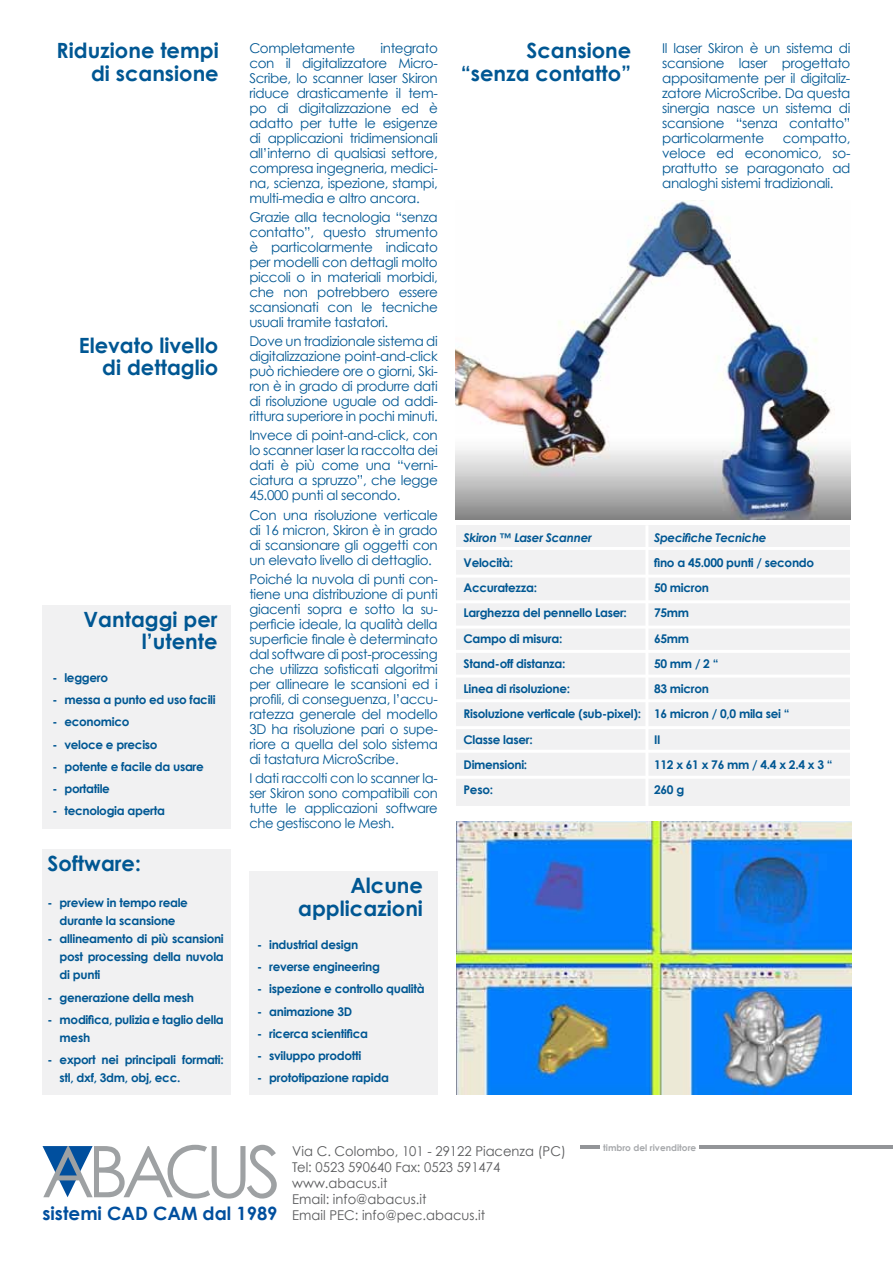
<style>
.page{position:relative;width:893px;height:1263px;background:#fff}
.page>*{position:absolute;margin:0;border:0;box-sizing:border-box;transform-origin:0 0}
.t1{font:700 21px/22.5px "Century Gothic";color:#005793;text-align:right}
.t2{font:13.5px/15px "Century Gothic";letter-spacing:-.025em;color:#005793;text-align:justify}
.t3{font:13.5px "Century Gothic";color:#58595b}
.t4{font:700 12px/18px "Century Gothic";letter-spacing:-.025em;color:#005793}
.t5{font:italic 700 12px "Century Gothic";letter-spacing:-.025em;color:#005793}
.t6{font:700 9px "Century Gothic";color:#a7a9ac}
.s1{font-weight:700;font-size:18.3px;color:#004f9e}
</style>
<div class="page">
<img style="left:456px;top:821px;width:395px;height:274px">
<img style="left:456px;top:201px;width:394px;height:319px">
<svg style="left:42px;top:1145px;width:235px;height:53px"></svg>
<hr style="left:580px;top:1145px;width:313px;height:4px;background:#939598">
<div style="left:601px;top:1144px;width:98px;height:10px;background:#fff"></div>
<div style="left:42px;top:605px;width:189px;height:223px;background:#f1f1f2"></div>
<div style="left:42px;top:849px;width:189px;height:245px;background:#f1f1f2"></div>
<div style="left:456px;top:525px;width:393px;height:281px;background:#f1f1f2"></div>
<hr style="left:456px;top:547px;width:394px;height:3px;background:#fff">
<hr style="left:456px;top:575px;width:394px;height:3px;background:#fff">
<hr style="left:456px;top:600px;width:394px;height:3px;background:#fff">
<hr style="left:456px;top:626px;width:394px;height:3px;background:#fff">
<hr style="left:456px;top:650px;width:394px;height:3px;background:#fff">
<hr style="left:456px;top:674px;width:394px;height:3px;background:#fff">
<hr style="left:456px;top:699px;width:394px;height:3px;background:#fff">
<hr style="left:456px;top:726px;width:394px;height:3px;background:#fff">
<hr style="left:456px;top:750px;width:394px;height:3px;background:#fff">
<hr style="left:456px;top:776px;width:394px;height:3px;background:#fff">
<hr style="left:645px;top:525px;width:3px;height:281px;background:#fff">
<div style="left:249px;top:871px;width:188px;height:223px;background:#f1f1f2"></div>
<h1 class="t1" style="left:57px;top:39px;width:164px">Riduzione tempi di scansione</h1>
<h1 class="t1" style="left:79px;top:333px;width:141px">Elevato livello di dettaglio</h1>
<h1 class="t1" style="left:84px;top:607px;width:136px">Vantaggi per l’utente</h1>
<p class="t4" style="left:52px;top:668px;width:57px">- leggero</p>
<p class="t4" style="left:52px;top:690px;width:165px">- messa a punto ed uso facili</p>
<p class="t4" style="left:52px;top:713px;width:79px">- economico</p>
<p class="t4" style="left:52px;top:735px;width:107px">- veloce e preciso</p>
<p class="t4" style="left:52px;top:757px;width:153px">- potente e facile da usare</p>
<p class="t4" style="left:52px;top:779px;width:59px">- portatile</p>
<p class="t4" style="left:52px;top:802px;width:114px">- tecnologia aperta</p>
<h1 class="t1" style="left:48px;top:852px;width:95px">Software:</h1>
<p class="t4" style="left:48px;top:894px;width:142px;text-align:center">- preview in tempo reale durante la scansione</p>
<p class="t4" style="left:60px;top:930px;width:166px;text-align:justify;text-indent:-12px">- allineamento di più scansioni post processing della nuvola di punti</p>
<p class="t4" style="left:48px;top:988px;width:148px">- generazione della mesh</p>
<p class="t4" style="left:60px;top:1010px;width:166px;text-indent:-12px">- modifica, pulizia e taglio della mesh</p>
<p class="t4" style="left:60px;top:1050px;width:166px;text-indent:-12px">- export nei principali formati: stl, dxf, 3dm, obj, ecc.</p>
<p class="t2" style="left:249px;top:40px;width:190px;text-indent:131px">integrato con il digitalizzatore Micro-Scribe, lo scanner laser Skiron riduce drasticamente il tem&shy;po di digitalizzazione ed è adatto per tutte le esigenze di applicazioni tridimensionali all’interno di qualsiasi settore, compresa ingegneria, medici&shy;na, scienza, ispezione, stampi, multi-media e altro ancora.</p>
<p class="t2" style="left:249px;top:209px;width:190px">Grazie alla tecnologia “senza contatto”, questo strumento è particolarmente indicato per modelli con dettagli molto piccoli o in materiali morbidi, che non potrebbero essere scansionati con le tecniche usuali tramite tastatori.</p>
<p class="t2" style="left:249px;top:334px;width:190px">Dove un tradizionale sistema di digitalizzazione point-and-click può richiedere ore o giorni, Ski&shy;ron è in grado di produrre dati di risoluzione uguale od addi&shy;rittura superiore in pochi minuti.</p>
<p class="t2" style="left:249px;top:428px;width:190px">Invece di point-and-click, con lo scanner laser la raccolta dei dati è più come una “verni&shy;ciatura a spruzzo”, che legge 45.000 punti al secondo.</p>
<p class="t2" style="left:249px;top:507px;width:190px">Con una risoluzione verticale di 16 micron, Skiron è in grado di scansionare gli oggetti con un elevato livello di dettaglio.</p>
<p class="t2" style="left:249px;top:571px;width:190px">Poiché la nuvola di punti con&shy;tiene una distribuzione di punti giacenti sopra e sotto la su&shy;perficie ideale, la qualità della superficie finale è determinato dal software di post-processing che utilizza sofisticati algoritmi per allineare le scansioni ed i profili, di conseguenza, l’accu&shy;ratezza generale del modello 3D ha risoluzione pari o supe&shy;riore a quella del solo sistema di tastatura MicroScribe.</p>
<p class="t2" style="left:249px;top:771px;width:190px">I dati raccolti con lo scanner la&shy;ser Skiron sono compatibili con tutte le applicazioni software che gestiscono le Mesh.</p>
<p class="t2" style="left:249px;top:40px;width:107px">Completamente</p>
<h1 class="t1" style="left:298px;top:874px;width:126px">Alcune applicazioni</h1>
<p class="t4" style="left:257px;top:935px;width:103px">- industrial design</p>
<p class="t4" style="left:257px;top:957px;width:124px">- reverse engineering</p>
<p class="t4" style="left:257px;top:979px;width:169px">- ispezione e controllo qualità</p>
<p class="t4" style="left:257px;top:1002px;width:97px">- animazione 3D</p>
<p class="t4" style="left:257px;top:1024px;width:112px">- ricerca scientifica</p>
<p class="t4" style="left:257px;top:1046px;width:106px">- sviluppo prodotti</p>
<p class="t4" style="left:257px;top:1068px;width:133px">- prototipazione rapida</p>
<h1 class="t1" style="left:461px;top:39px;width:172px">Scansione “senza contatto”</h1>
<p class="t2" style="left:662px;top:40px;width:190px">Il laser Skiron è un sistema di scansione laser progettato appositamente per il digitaliz&shy;zatore MicroScribe. Da questa sinergia nasce un sistema di scansione “senza contatto” particolarmente</p>
<p class="t2" style="left:662px;top:130px;width:190px;text-indent:121px">compatto, veloce ed economico, so&shy;prattutto se paragonato ad analoghi sistemi tradizionali.</p>
<p class="t5" style="left:464px;top:529px;width:130px">Skiron ™ Laser Scanner</p>
<p class="t5" style="left:654px;top:529px;width:114px">Specifiche Tecniche</p>
<p class="t4" style="left:464px;top:553px;width:51px">Velocità:</p>
<p class="t4" style="left:654px;top:553px;width:162px">fino a 45.000 punti / secondo</p>
<p class="t4" style="left:464px;top:578px;width:75px">Accuratezza:</p>
<p class="t4" style="left:654px;top:578px;width:56px">50 micron</p>
<p class="t4" style="left:464px;top:604px;width:165px">Larghezza del pennello Laser:</p>
<p class="t4" style="left:654px;top:604px;width:37px">75mm</p>
<p class="t4" style="left:464px;top:629px;width:100px">Campo di misura:</p>
<p class="t4" style="left:654px;top:629px;width:37px">65mm</p>
<p class="t4" style="left:464px;top:654px;width:103px">Stand-off distanza:</p>
<p class="t4" style="left:654px;top:654px;width:66px">50 mm / 2 “</p>
<p class="t4" style="left:464px;top:679px;width:108px">Linea di risoluzione:</p>
<p class="t4" style="left:464px;top:676px;width:328px;line-height:25.2px;text-indent:190px">83 micron<br>Risoluzione verticale (sub-pixel): 16 micron / 0,0 mila sei “<br>Classe laser:</p>
<p class="t4" style="left:654px;top:730px;width:8px">II</p>
<p class="t4" style="left:464px;top:755px;width:65px">Dimensioni:</p>
<p class="t4" style="left:654px;top:755px;width:180px">112 x 61 x 76 mm / 4.4 x 2.4 x 3 “</p>
<p class="t4" style="left:464px;top:780px;width:31px">Peso:</p>
<p class="t4" style="left:654px;top:780px;width:32px">260 g</p>
<p class="t3" style="left:292px;top:1142px;width:275px">Via C. Colombo, 101 - 29122 Piacenza (PC)</p>
<p class="t3" style="left:292px;top:1159px;width:210px">Tel: 0523 590640 Fax: 0523 591474</p>
<p class="t3" style="left:292px;top:1175px;width:97px">www.abacus.it</p>
<p class="t3" style="left:292px;top:1191px;width:136px">Email: info@abacus.it</p>
<p class="t3" style="left:42px;top:1207px;width:444px"><span class="s1">sistemi CAD CAM dal 1989</span> Email PEC: info@pec.abacus.it</p>
<p class="t6" style="left:603px;top:1142px;width:95px">timbro del rivenditore</p>
</div>
